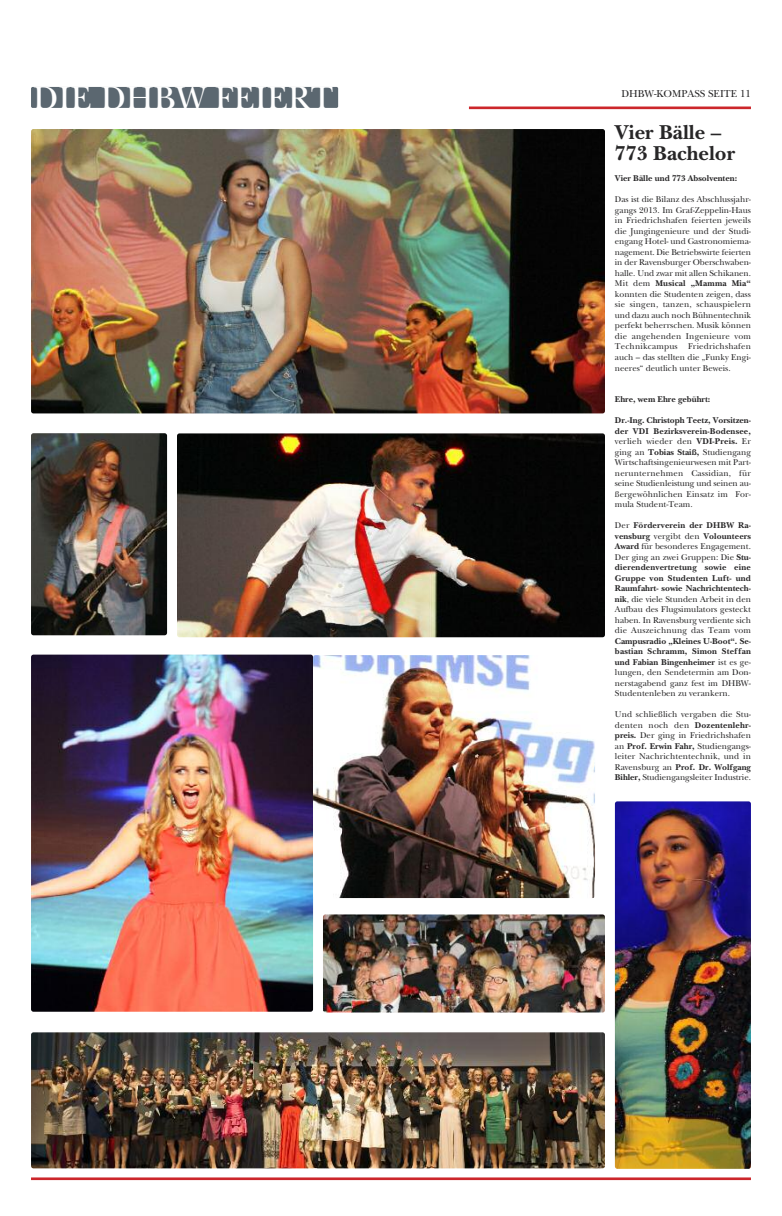
<style>
.page{position:relative;width:782px;height:1216px;background:#fff}
.page>*{position:absolute;margin:0;border:0;box-sizing:border-box;transform-origin:0 0}
.t1{font:34.04px "New Baskerville";color:#fff}
.t2{font:700 21px/21px "New Baskerville";color:#272627}
.t3{font:10.5px "New Baskerville";color:#272627}
.t4{font:8.75px/10.5px "New Baskerville";color:#272627;text-align:justify}
.t5{font:700 8.75px "New Baskerville";color:#272627}
.s1{font-weight:700}
</style>
<div class="page">
<hr style="left:469px;top:106px;width:281px;height:3px;background:#cc262b">
<div style="left:31px;top:87px;width:307px;height:21px;background:#5b6770;border-radius:2px"></div>
<hr style="left:31px;top:1177px;width:719px;height:2px;background:#cc262b">
<img style="left:31px;top:1032px;width:573px;height:136px;border-radius:2px">
<img style="left:31px;top:433px;width:136px;height:202px;border-radius:2px">
<img style="left:31px;top:129px;width:573px;height:284px;border-radius:2px">
<img style="left:323px;top:914px;width:281px;height:98px;border-radius:2px">
<img style="left:31px;top:654px;width:282px;height:357px;border-radius:2px">
<img style="left:313px;top:655px;width:282px;height:243px;border-radius:2px">
<img style="left:177px;top:433px;width:427px;height:204px;border-radius:2px">
<img style="left:614px;top:801px;width:136px;height:367px;border-radius:2px">
<h1 class="t1" style="left:33px;top:86px;width:301px">DIE DHBW FEIERT</h1>
<p class="t3" style="left:621px;top:90px;width:131px">DHBW-KOMPASS SEITE 11</p>
<h2 class="t2" style="left:614px;top:122px;width:122px">Vier Bälle –<br>773 Bachelor</h2>
<p class="t5" style="left:614px;top:173px;width:124px">Vier Bälle und 773 Absolventen:</p>
<p class="t4" style="left:614px;top:195px;width:137px">Das ist die Bilanz des Abschlussjahr&shy;gangs 2013. Im Graf-Zeppelin-Haus in Friedrichshafen feierten jeweils die Jungingenieure und der Studi&shy;engang Hotel- und Gastronomiema&shy;nagement. Die Betriebswirte feierten in der Ravensburger Oberschwaben&shy;halle. Und zwar mit allen Schikanen.<br>Mit dem <span class="s1">Musical „Mamma Mia“ </span>konnten die Studenten zeigen, dass sie singen, tanzen, schauspielern und dazu auch noch Bühnentechnik perfekt beherrschen. Musik können die angehenden Ingenieure vom Technikcampus Friedrichshafen auch – das stellten die „Funky Engi&shy;neeres“ deutlich unter Beweis.</p>
<p class="t5" style="left:614px;top:394px;width:97px">Ehre, wem Ehre gebührt:</p>
<p class="t4" style="left:614px;top:416px;width:137px"><span class="s1">Dr.-Ing. Christoph Teetz, Vorsitzen&shy;der VDI Bezirksverein-Bodensee, </span>verlieh wieder den <span class="s1">VDI-Preis.</span> Er ging an <span class="s1">Tobias Staiß,</span> Studiengang Wirtschaftsingenieurwesen mit Part&shy;nerunternehmen Cassidian, für seine Studienleistung und seinen au&shy;ßergewöhnlichen Einsatz im For&shy;mula Student-Team.</p>
<p class="t4" style="left:614px;top:521px;width:137px">Der <span class="s1">Förderverein der DHBW Ra&shy;vensburg</span> vergibt den <span class="s1">Volounteers Award</span> für besonderes Engagement.<br>Der ging an zwei Gruppen: Die <span class="s1">Stu&shy;dierendenvertretung sowie eine Gruppe von Studenten Luft- und Raumfahrt- sowie Nachrichtentech&shy;nik</span>, die viele Stunden Arbeit in den Aufbau des Flugsimulators gesteckt haben. In Ravensburg verdiente sich die Auszeichnung das Team vom</p>
<p class="t4" style="left:614px;top:636px;width:137px"><span class="s1">Campusradio „Kleines U-Boot“. Se&shy;bastian Schramm, Simon Steffan und Fabian Bingenheimer</span> ist es ge&shy;lungen, den Sendetermin am Don&shy;nerstagabend ganz fest im DHBW-Studentenleben zu verankern.</p>
<p class="t4" style="left:614px;top:710px;width:137px">Und schließlich vergaben die Stu&shy;denten noch den <span class="s1">Dozentenlehr&shy;preis.</span> Der ging in Friedrichshafen an <span class="s1">Prof. Erwin Fahr,</span> Studiengangs&shy;leiter Nachrichtentechnik, und in Ravensburg an <span class="s1">Prof. Dr. Wolfgang Bihler,</span> Studiengangsleiter Industrie.</p>
</div>
